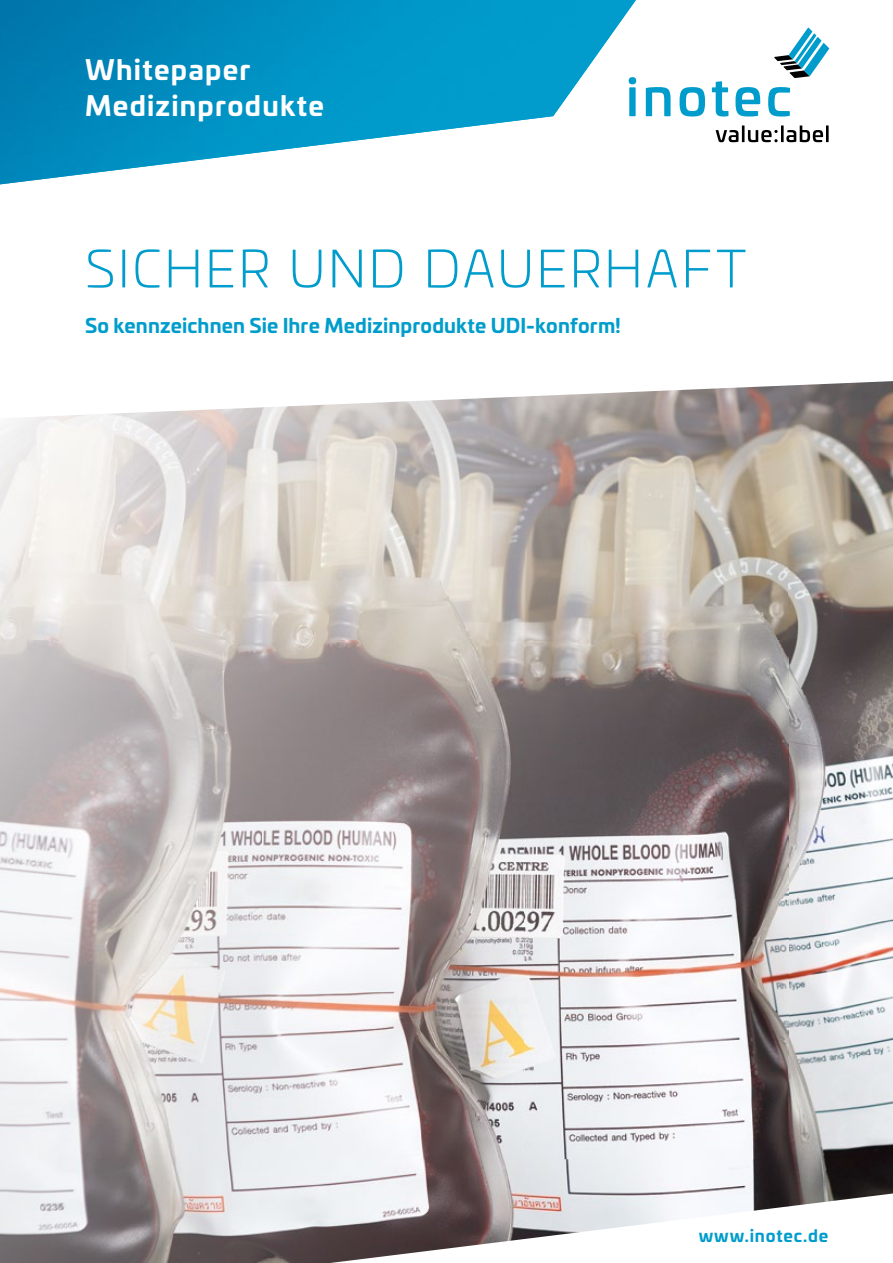
<style>
.page{position:relative;width:893px;height:1263px;background:#fff}
.page>*{position:absolute;margin:0;border:0;box-sizing:border-box;transform-origin:0 0}
.t1{font:300 51px "Univia Pro";letter-spacing:.045em;color:#009dcc}
.t2{font:700 27px/36px "Univia Pro";letter-spacing:.05em;color:#fff}
.t3{font:700 19.5px "Univia Pro";letter-spacing:.005em;color:#009dcc}
.t4{font:700 16.5px "Univia Pro";letter-spacing:.05em;color:#009dcc}
</style>
<div class="page">
<img style="left:0;top:0;width:636px;height:184px">
<svg style="left:629px;top:77px;width:7px;height:39px"></svg>
<svg style="left:646px;top:87px;width:25px;height:29px"></svg>
<svg style="left:680px;top:87px;width:25px;height:29px"></svg>
<svg style="left:735px;top:87px;width:25px;height:29px"></svg>
<svg style="left:768px;top:87px;width:22px;height:30px"></svg>
<svg style="left:712px;top:81px;width:16px;height:35px"></svg>
<svg style="left:774px;top:28px;width:55px;height:50px"></svg>
<svg style="left:716px;top:125px;width:62px;height:17px"></svg>
<hr style="left:781px;top:125px;width:3px;height:17px;background:#000">
<svg style="left:786px;top:125px;width:37px;height:17px"></svg>
<hr style="left:826px;top:125px;width:3px;height:17px;background:#000">
<img style="left:0;top:407px;width:262px;height:752px">
<img style="left:262px;top:396px;width:263px;height:763px">
<img style="left:525px;top:385px;width:263px;height:774px">
<img style="left:788px;top:381px;width:105px;height:825px">
<img style="left:0;top:1159px;width:683px;height:104px">
<img style="left:683px;top:1159px;width:105px;height:54px">
<h2 class="t2" style="left:85px;top:50px;width:240px">Whitepaper<br>Medizinprodukte</h2>
<h1 class="t1" style="left:85px;top:232px;width:662px">SICHER UND DAUERHAFT</h1>
<p class="t3" style="left:85px;top:310px;width:537px">So kennzeichnen Sie Ihre Medizinprodukte UDI-konform!</p>
<p class="t4" style="left:699px;top:1222px;width:131px">www.inotec.de</p>
</div>
